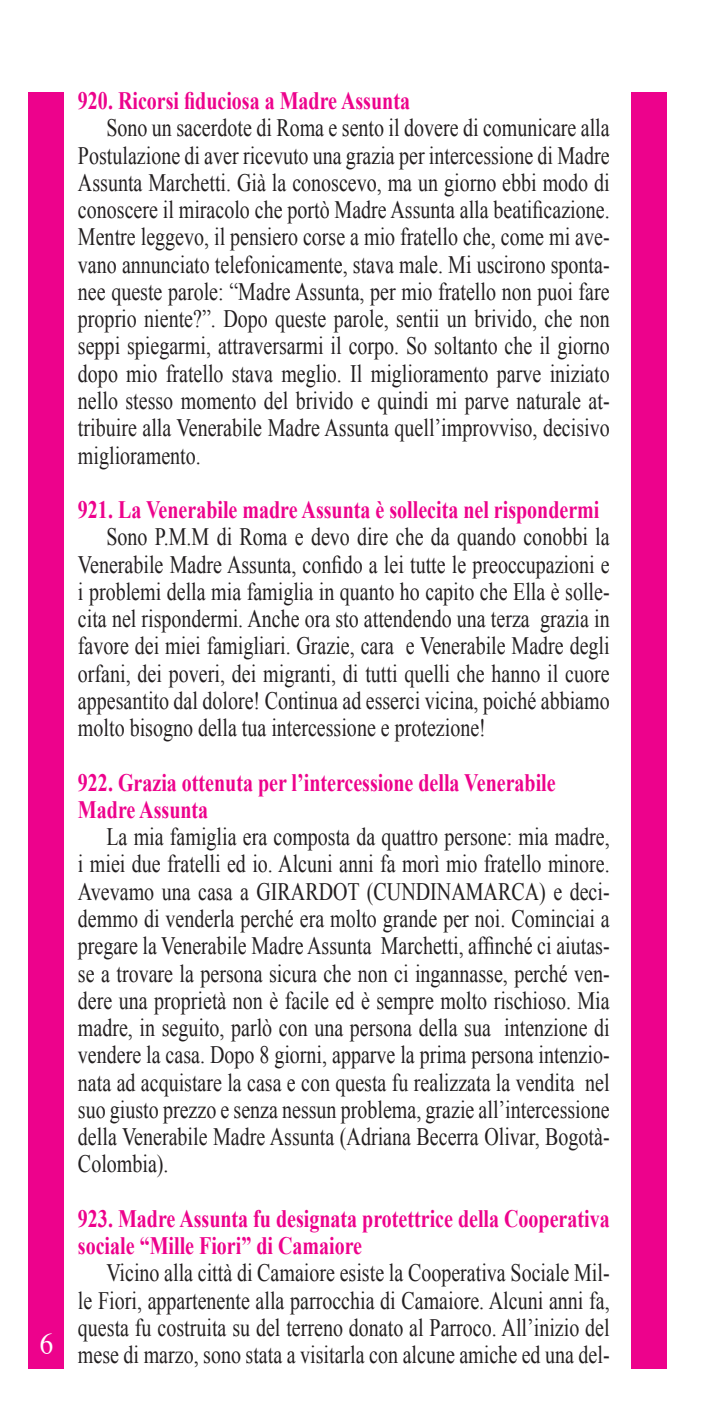
<style>
.page{position:relative;width:709px;height:1418px;background:#fff}
.page>*{position:absolute;margin:0;border:0;box-sizing:border-box;transform-origin:0 0}
.t1{font:30px "Times";color:#fff;scale:.9 1}
.t2{font:25px/27.2px "Times New Roman";color:#231f20;text-align:justify;scale:.8 1}
.t3{font:700 25px/27.2px "Times New Roman";color:#ed028c;scale:.8 1}
</style>
<div class="page">
<div style="left:28px;top:92px;width:36px;height:1276px;background:#ed028c"></div>
<div style="left:631px;top:92px;width:35px;height:1276px;background:#ed028c"></div>
<p class="t1" style="left:40px;top:1315px;width:16px">6</p>
<p class="t3" style="left:78px;top:86px;width:416px">920. Ricorsi fiduciosa a Madre Assunta</p>
<p class="t2" style="left:78px;top:114px;width:666px;text-indent:28px">Sono un sacerdote di Roma e sento il dovere di comunicare alla Postulazione di aver ricevuto una grazia per intercessione di Madre Assunta Marchetti. Già la conoscevo, ma un giorno ebbi modo di conoscere il miracolo che portò Madre Assunta alla beatificazione.<br>Mentre leggevo, il pensiero corse a mio fratello che, come mi ave&shy;vano annunciato telefonicamente, stava male. Mi uscirono sponta&shy;nee queste parole: “Madre Assunta, per mio fratello non puoi fare proprio niente?”. Dopo queste parole, sentii un brivido, che non seppi spiegarmi, attraversarmi il corpo. So soltanto che il giorno dopo mio fratello stava meglio. Il miglioramento parve iniziato nello stesso momento del brivido e quindi mi parve naturale at&shy;tribuire alla Venerabile Madre Assunta quell’improvviso, decisivo miglioramento.</p>
<p class="t3" style="left:78px;top:495px;width:653px">921. La Venerabile madre Assunta è sollecita nel rispondermi</p>
<p class="t2" style="left:78px;top:523px;width:666px;text-indent:28px">Sono P.M.M di Roma e devo dire che da quando conobbi la Venerabile Madre Assunta, confido a lei tutte le preoccupazioni e i problemi della mia famiglia in quanto ho capito che Ella è solle&shy;cita nel rispondermi. Anche ora sto attendendo una terza grazia in favore dei miei famigliari. Grazie, cara e Venerabile Madre degli orfani, dei poveri, dei migranti, di tutti quelli che hanno il cuore appesantito dal dolore! Continua ad esserci vicina, poiché abbiamo molto bisogno della tua intercessione e protezione!</p>
<p class="t3" style="left:78px;top:768px;width:598px">922. Grazia ottenuta per l’intercessione della Venerabile</p>
<p class="t3" style="left:78px;top:795px;width:164px">Madre Assunta</p>
<p class="t2" style="left:78px;top:822px;width:666px;text-indent:28px">La mia famiglia era composta da quattro persone: mia madre, i miei due fratelli ed io. Alcuni anni fa morì mio fratello minore.<br>Avevamo una casa a GIRARDOT (CUNDINAMARCA) e deci&shy;demmo di venderla perché era molto grande per noi. Cominciai a pregare la Venerabile Madre Assunta Marchetti, affinché ci aiutas&shy;se a trovare la persona sicura che non ci ingannasse, perché ven&shy;dere una proprietà non è facile ed è sempre molto rischioso. Mia madre, in seguito, parlò con una persona della sua intenzione di vendere la casa. Dopo 8 giorni, apparve la prima persona intenzio&shy;nata ad acquistare la casa e con questa fu realizzata la vendita nel suo giusto prezzo e senza nessun problema, grazie all’intercessione della Venerabile Madre Assunta (Adriana Becerra Olivar, Bogotà-Colombia).</p>
<p class="t3" style="left:78px;top:1204px;width:666px">923. Madre Assunta fu designata protettrice della Cooperativa sociale “Mille Fiori” di Camaiore</p>
<p class="t2" style="left:78px;top:1258px;width:666px;text-indent:28px">Vicino alla città di Camaiore esiste la Cooperativa Sociale Mil&shy;le Fiori, appartenente alla parrocchia di Camaiore. Alcuni anni fa, questa fu costruita su del terreno donato al Parroco. All’inizio del mese di marzo, sono stata a visitarla con alcune amiche ed una del-</p>
</div>
